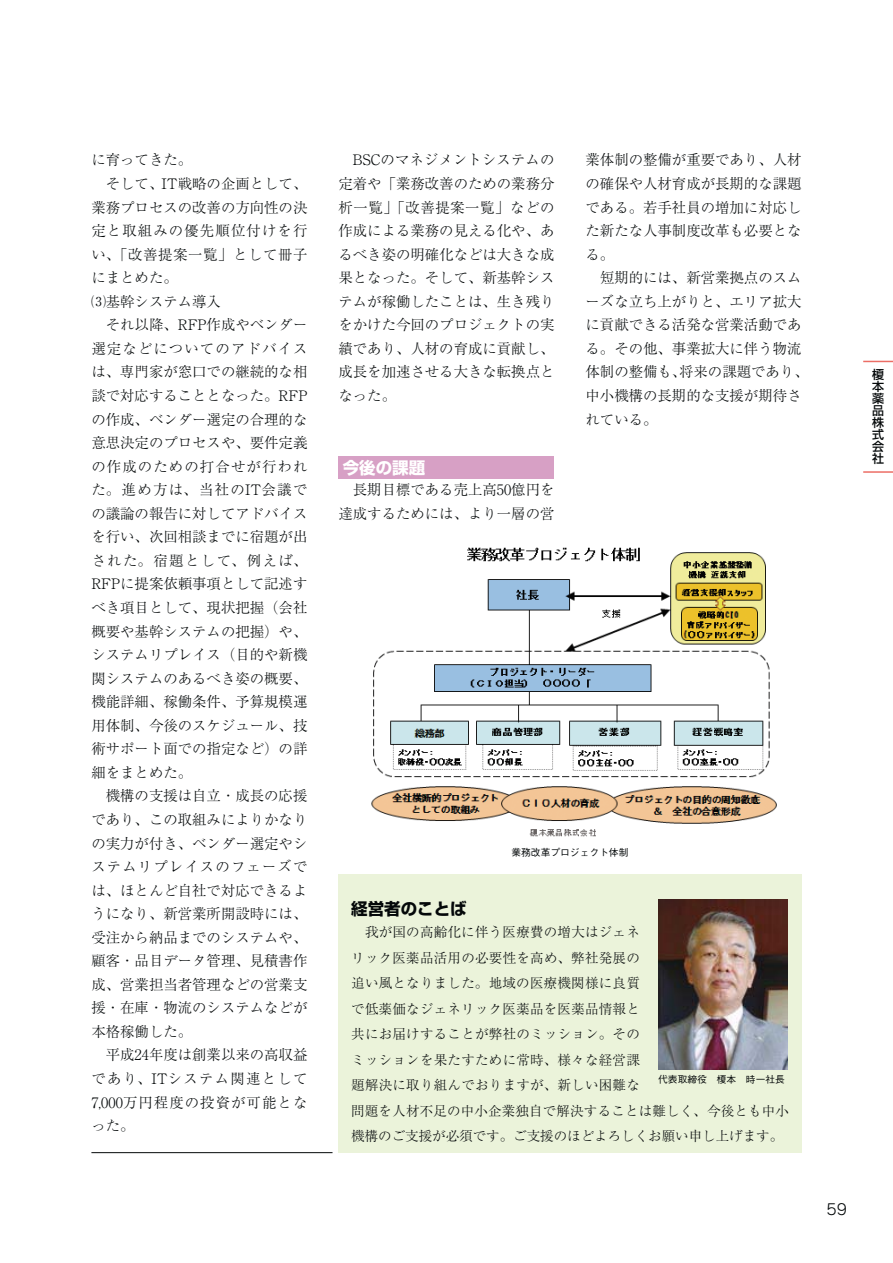
<style>
.page{position:relative;width:893px;height:1263px;background:#fff}
.page>*{position:absolute;margin:0;border:0;box-sizing:border-box;transform-origin:0 0}
.t1{font:16.5px "Shin Go Pro Bold 90 msp RKSJ H";color:#040809}
.t2{font:16.5px "Shin Go Pro Bold 90 msp RKSJ H";color:#fff}
.t3{font:15px "Rodin Pro M 90 msp RKSJ H";color:#040809}
.t4{font:14.4px/23.5px "Ryumin Pro Light 90 msp RKSJ H";color:#040809}
.t5{font:13.5px/25.5px "Ryumin Pro Light 90 msp RKSJ H";letter-spacing:.02em;color:#040809}
.t6{font:12px/12px "Shin Go Pro Medium 90 msp RKSJ V";color:#040809;text-align:justify}
.t7{font:9.75px "Gothic BBB Pro Medium 90 msp RKSJ H";color:#040809}
</style>
<div class="page">
<div style="left:338px;top:456px;width:216px;height:23px;background:#d7a0c5"></div>
<hr style="left:91px;top:1152px;width:242px;height:1px;background:#040809">
<div style="left:338px;top:874px;width:463px;height:278px;background:#ebf3da"></div>
<img style="left:658px;top:899px;width:129px;height:170px">
<hr style="left:863px;top:361px;width:30px;height:1px;background:#ec6d65">
<hr style="left:863px;top:471px;width:30px;height:2px;background:#ec6d65">
<img style="left:371px;top:547px;width:406px;height:290px">
<div style="left:356px;top:818px;width:30px;height:27px;background:#fff"></div>
<p class="t4" style="left:585px;top:150px;width:225px">業体制の整備が重要であり、人材の確保や人材育成が長期的な課題である。若手社員の増加に対応した新たな人事制度改革も必要となる。<br>　短期的には、新営業拠点のスムーズな立ち上がりと、エリア拡大に貢献できる活発な営業活動である。その他、事業拡大に伴う物流体制の整備も、将来の課題であり、中小機構の長期的な支援が期待されている。</p>
<p class="t4" style="left:91px;top:150px;width:218px">に育ってきた。<br>　そして、IT戦略の企画として、業務プロセスの改善の方向性の決定と取組みの優先順位付けを行い、「改善提案一覧」として冊子にまとめた。<br>⑶基幹システム導入<br>　それ以降、RFP作成やベンダー選定などについてのアドバイスは、専門家が窓口での継続的な相談で対応することとなった。RFPの作成、ベンダー選定の合理的な意思決定のプロセスや、要件定義の作成のための打合せが行われた。進め方は、当社のIT会議での議論の報告に対してアドバイスを行い、次回相談までに宿題が出された。宿題として、例えば、<br>RFPに提案依頼事項として記述すべき項目として、現状把握（会社概要や基幹システムの把握）や、システムリプレイス（目的や新機関システムのあるべき姿の概要、機能詳細、稼働条件、予算規模運用体制、今後のスケジュール、技術サポート面での指定など）の詳細をまとめた。<br>　機構の支援は自立・成長の応援であり、この取組みによりかなりの実力が付き、ベンダー選定やシステムリプレイスのフェーズでは、ほとんど自社で対応できるようになり、新営業所開設時には、受注から納品までのシステムや、顧客・品目データ管理、見積書作成、営業担当者管理などの営業支援・在庫・物流のシステムなどが本格稼働した。<br>　平成24年度は創業以来の高収益であり、ITシステム関連として<br>7,000万円程度の投資が可能となった。</p>
<p class="t4" style="left:338px;top:150px;width:218px;text-align:justify">　BSCのマネジメントシステムの定着や「業務改善のための業務分析一覧」「改善提案一覧」などの作成による業務の見える化や、あるべき姿の明確化などは大きな成果となった。そして、新基幹システムが稼働したことは、生き残りをかけた今回のプロジェクトの実績であり、人材の育成に貢献し、成長を加速させる大きな転換点となった。</p>
<p class="t2" style="left:343px;top:461px;width:84px">今後の課題</p>
<p class="t4" style="left:338px;top:480px;width:218px">　長期目標である売上高50億円を達成するためには、より一層の営</p>
<p class="t7" style="left:511px;top:849px;width:118px">業務改革プロジェクト体制</p>
<p class="t1" style="left:351px;top:902px;width:117px">経営者のことば</p>
<p class="t5" style="left:351px;top:921px;width:439px">　我が国の高齢化に伴う医療費の増大はジェネ<br>リック医薬品活用の必要性を高め、弊社発展の<br>追い風となりました。地域の医療機関様に良質<br>で低薬価なジェネリック医薬品を医薬品情報と<br>共にお届けすることが弊社のミッション。その<br>ミッションを果たすために常時、様々な経営課<br>題解決に取り組んでおりますが、新しい困難な<br>問題を人材不足の中小企業独自で解決することは難しく、今後とも中小機構のご支援が必須です。ご支援のほどよろしくお願い申し上げます。</p>
<p class="t7" style="left:658px;top:1076px;width:128px">代表取締役　榎本　時一社長</p>
<p class="t6" style="left:872px;top:370px;width:13px">榎本薬品株式会社</p>
<p class="t3" style="left:827px;top:1204px;width:22px">59</p>
</div>
